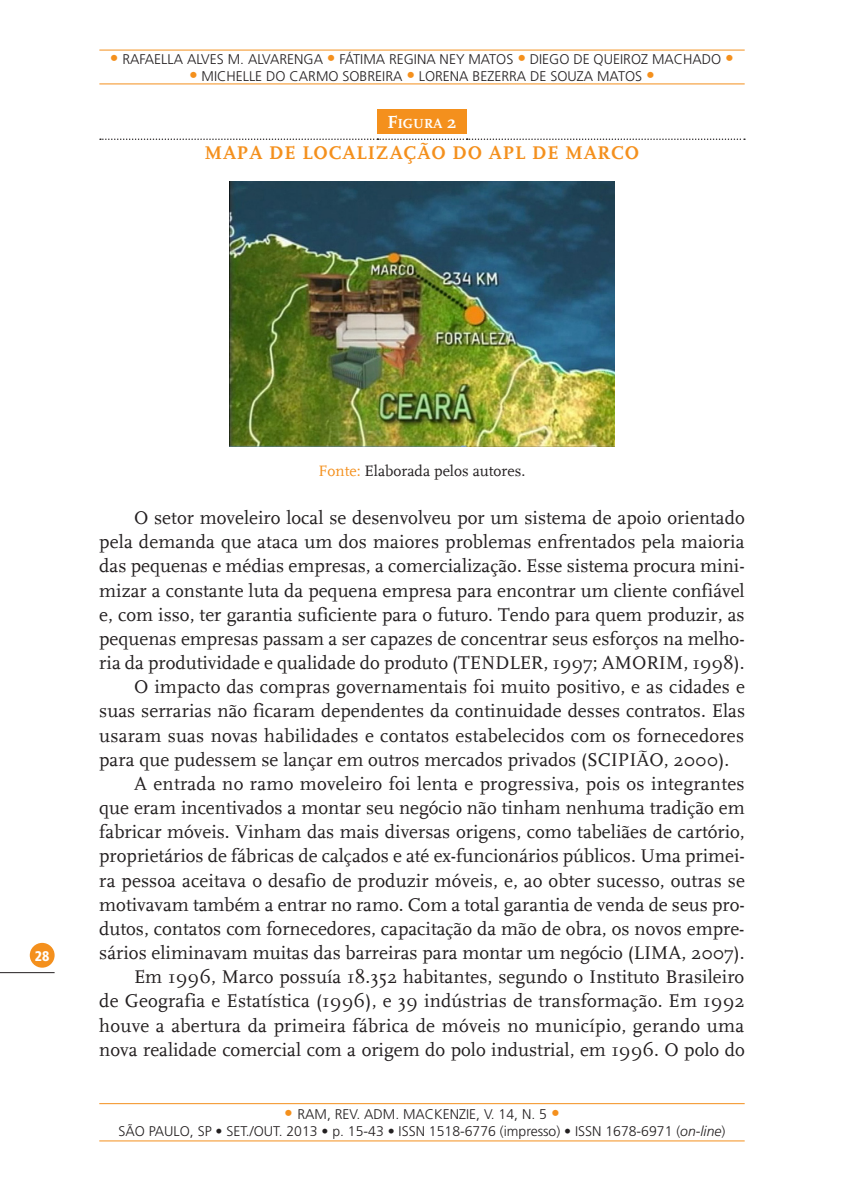
<style>
.page{position:relative;width:844px;height:1191px;background:#fff}
.page>*{position:absolute;margin:0;border:0;box-sizing:border-box;transform-origin:0 0}
.t1{font:19.25px "FF Scala Definitiver";color:#231f20}
.t2{font:700 19.25px "FF Scala Definitiver";letter-spacing:.05em;color:#f4901d}
.t3{font:15.75px "FF Scala Definitiver";color:#231f20}
.t4{font:300 14px/16.8px "Frutiger LT Std";color:#231f20;text-align:center}
.t5{font:900 condensed 14px "Frutiger LT Std";color:#fff}
.t6{font:700 13.83px "FF Scala Definitiver";color:#fff}
.s1{font-size:17.5px;color:#f4901d}
.s2{font-size:18.38px}
.s3{color:#f4901d}
.s4{font-style:italic}
</style>
<div class="page">
<div style="left:30px;top:943px;width:25px;height:24px;background:#f4901d;border-radius:50%"></div>
<hr style="left:0;top:972px;width:55px;height:1px;background:#231f20">
<hr style="left:99px;top:1140px;width:645px;height:1px;background:#f4901d">
<hr style="left:99px;top:1103px;width:645px;height:1px;background:#f4901d">
<hr style="left:99px;top:83px;width:645px;height:1px;background:#f4901d">
<hr style="left:99px;top:50px;width:645px;height:1px;background:#f4901d">
<div style="left:377px;top:109px;width:89px;height:25px;background:#f4901d"></div>
<svg style="left:100px;top:138px;width:644px;height:2px"></svg>
<img style="left:229px;top:182px;width:385px;height:264px">
<p class="t4" style="left:110px;top:51px;width:625px"><span class="s1">•</span> RAFAELLA ALVES M. ALVARENGA <span class="s1">•</span> FÁTIMA REGINA NEY MATOS <span class="s1">•</span> DIEGO DE QUEIROZ MACHADO <span class="s1">•</span></p>
<p class="t4" style="left:189px;top:68px;width:467px"><span class="s1">•</span> MICHELLE DO CARMO SOBREIRA <span class="s1">•</span> LORENA BEZERRA DE SOUZA MATOS <span class="s1">•</span></p>
<p class="t6" style="left:387px;top:116px;width:71px"><span class="s2">F</span>IGURA <span class="s2">2</span></p>
<p class="t2" style="left:205px;top:141px;width:436px">MAPA DE LOCALIZAÇÃO DO APL DE MARCO</p>
<p class="t5" style="left:35px;top:947px;width:16px">28</p>
<p class="t3" style="left:318px;top:462px;width:208px"><span class="s3">Fonte:</span> Elaborada pelos autores.</p>
<p class="t1" style="left:134px;top:507px;width:612px">O setor moveleiro local se desenvolveu por um sistema de apoio orientado</p>
<p class="t1" style="left:99px;top:531px;width:646px">pela demanda que ataca um dos maiores problemas enfrentados pela maioria</p>
<p class="t1" style="left:99px;top:555px;width:646px">das pequenas e médias empresas, a comercialização. Esse sistema procura mini-</p>
<p class="t1" style="left:99px;top:580px;width:646px">mizar a constante luta da pequena empresa para encontrar um cliente confiável</p>
<p class="t1" style="left:99px;top:604px;width:646px">e, com isso, ter garantia suficiente para o futuro. Tendo para quem produzir, as</p>
<p class="t1" style="left:99px;top:628px;width:646px">pequenas empresas passam a ser capazes de concentrar seus esforços na melho-</p>
<p class="t1" style="left:99px;top:652px;width:646px">ria da produtividade e qualidade do produto (TENDLER, 1997; AMORIM, 1998).</p>
<p class="t1" style="left:134px;top:676px;width:612px">O impacto das compras governamentais foi muito positivo, e as cidades e</p>
<p class="t1" style="left:99px;top:700px;width:647px">suas serrarias não ficaram dependentes da continuidade desses contratos. Elas</p>
<p class="t1" style="left:99px;top:724px;width:646px">usaram suas novas habilidades e contatos estabelecidos com os fornecedores</p>
<p class="t1" style="left:99px;top:749px;width:631px">para que pudessem se lançar em outros mercados privados (SCIPIÃO, 2000).</p>
<p class="t1" style="left:134px;top:773px;width:612px">A entrada no ramo moveleiro foi lenta e progressiva, pois os integrantes</p>
<p class="t1" style="left:99px;top:797px;width:646px">que eram incentivados a montar seu negócio não tinham nenhuma tradição em</p>
<p class="t1" style="left:99px;top:821px;width:646px">fabricar móveis. Vinham das mais diversas origens, como tabeliães de cartório,</p>
<p class="t1" style="left:99px;top:845px;width:646px">proprietários de fábricas de calçados e até ex-funcionários públicos. Uma primei-</p>
<p class="t1" style="left:99px;top:869px;width:647px">ra pessoa aceitava o desafio de produzir móveis, e, ao obter sucesso, outras se</p>
<p class="t1" style="left:99px;top:894px;width:646px">motivavam também a entrar no ramo. Com a total garantia de venda de seus pro-</p>
<p class="t1" style="left:99px;top:918px;width:646px">dutos, contatos com fornecedores, capacitação da mão de obra, os novos empre-</p>
<p class="t1" style="left:99px;top:942px;width:646px">sários eliminavam muitas das barreiras para montar um negócio (LIMA, 2007).</p>
<p class="t1" style="left:134px;top:966px;width:611px">Em 1996, Marco possuía 18.352 habitantes, segundo o Instituto Brasileiro</p>
<p class="t1" style="left:99px;top:990px;width:646px">de Geografia e Estatística (1996), e 39 indústrias de transformação. Em 1992</p>
<p class="t1" style="left:99px;top:1014px;width:646px">houve a abertura da primeira fábrica de móveis no município, gerando uma</p>
<p class="t1" style="left:99px;top:1039px;width:646px">nova realidade comercial com a origem do polo industrial, em 1996. O polo do</p>
<p class="t4" style="left:118px;top:1106px;width:608px"><span class="s1">•</span> RAM, REV. ADM. MACKENZIE, V. 14, N. 5 <span class="s1">•<br></span>SÃO PAULO, SP • SET./OUT. 2013 • p. 15-43 • ISSN 1518-6776 (impresso) • ISSN 1678-6971 (<span class="s4">on-line</span>)</p>
</div>
